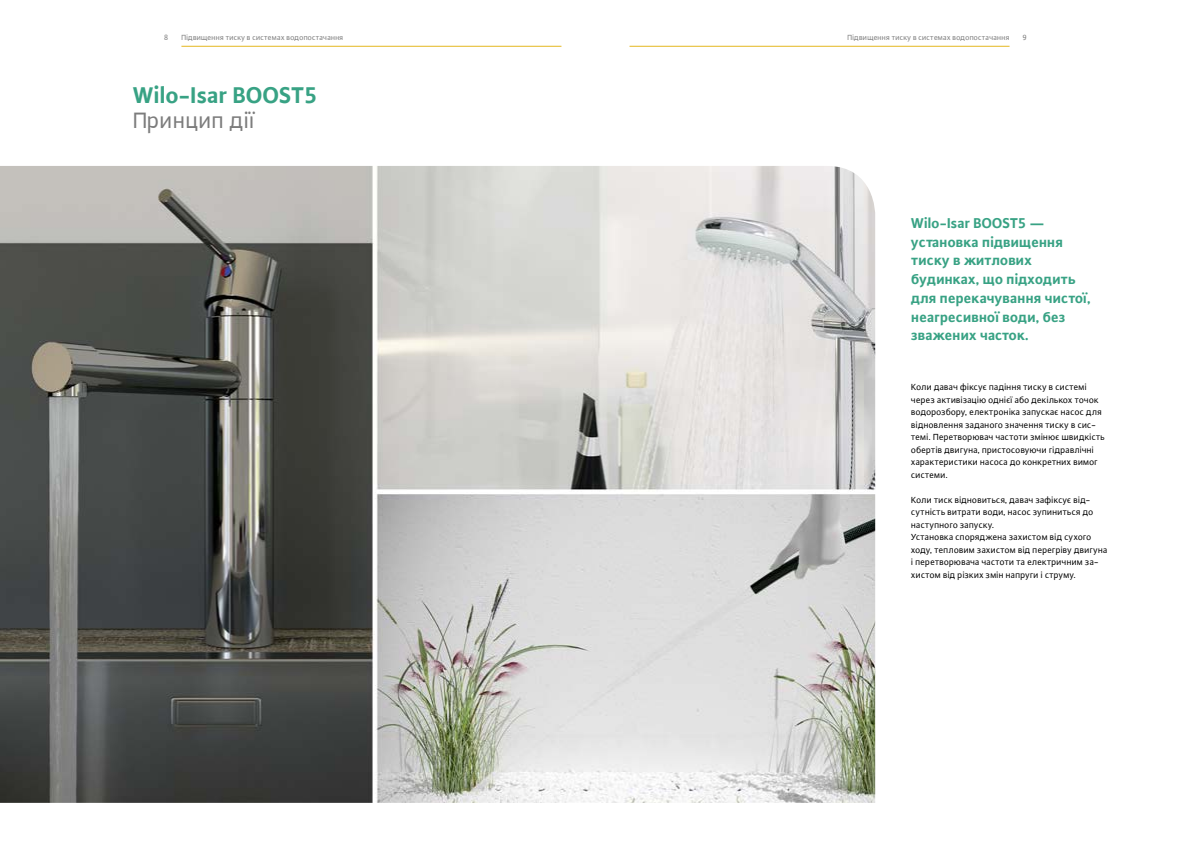
<style>
.page{position:relative;width:1191px;height:842px;background:#fff}
.page>*{position:absolute;margin:0;border:0;box-sizing:border-box;transform-origin:0 0}
.t1{font:700 24px "WILO Plus Global";color:#38a284}
.t2{font:24px "WILO Plus Global";color:#7c7c7c}
.t3{font:700 15px/18.8px "WILO Plus Global";color:#38a284}
.t4{font:9.5px/12.5px "WILO Plus Global";color:#000}
.t5{font:8px "WILO Plus Global";color:#7c7c7c}
</style>
<div class="page">
<img style="left:0;top:166px;width:875px;height:637px">
<hr style="left:629px;top:46px;width:380px;height:1px;background:#e4b720">
<hr style="left:181px;top:46px;width:380px;height:1px;background:#e4b720">
<p class="t5" style="left:164px;top:32px;width:6px">8</p>
<p class="t5" style="left:1022px;top:32px;width:6px">9</p>
<p class="t5" style="left:181px;top:33px;width:164px">Підвищення тиску в системах водопостачання</p>
<p class="t5" style="left:847px;top:33px;width:164px">Підвищення тиску в системах водопостачання</p>
<h1 class="t1" style="left:133px;top:80px;width:186px">Wilo-Isar BOOST5</h1>
<h1 class="t2" style="left:133px;top:105px;width:123px">Принцип дії</h1>
<h2 class="t3" style="left:911px;top:213px;width:181px">Wilo-Isar BOOST5 — установка підвищення тиску в житлових будинках, що підходить для перекачування чистої, неагресивної води, без зважених часток.</h2>
<p class="t4" style="left:911px;top:381px;width:195px">Коли давач фіксує падіння тиску в системі через активізацію однієї або декількох точок водорозбору, електроніка запускає насос для відновлення заданого значення тиску в сис&shy;темі. Перетворювач частоти змінює швидкість обертів двигуна, пристосовуючи гідравлічні характеристики насоса до конкретних вимог системи.</p>
<p class="t4" style="left:911px;top:493px;width:198px">Коли тиск відновиться, давач зафіксує від&shy;сутність витрати води, насос зупиниться до наступного запуску.<br>Установка споряджена захистом від сухого ходу, тепловим захистом від перегріву двигуна і перетворювача частоти та електричним за&shy;хистом від різких змін напруги і струму.</p>
</div>
